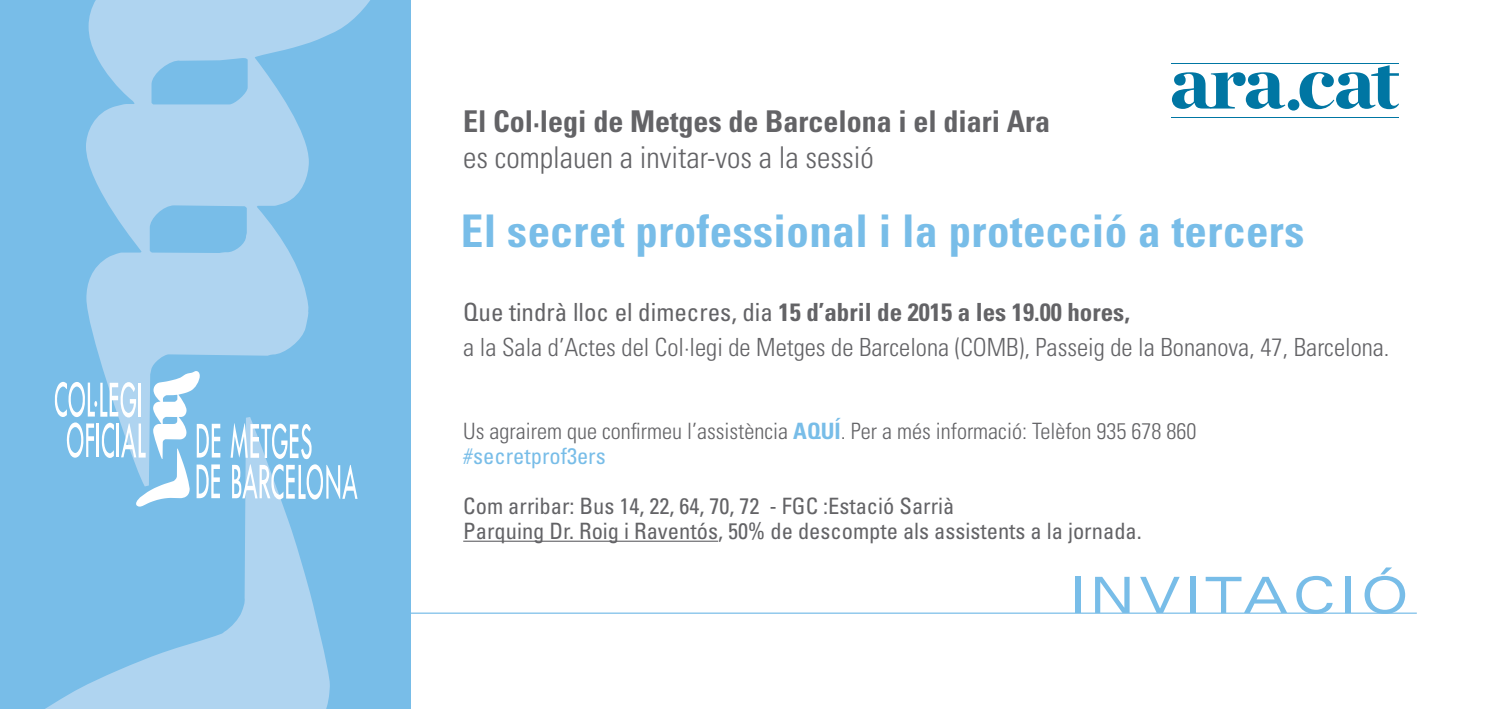
<style>
.page{position:relative;width:1489px;height:709px;background:#fff}
.page>*{position:absolute;margin:0;border:0;box-sizing:border-box;transform-origin:0 0}
.t1{font:expanded 50px "Univers";letter-spacing:.1em;color:#78bde8}
.t2{font:700 condensed 45px "Univers";letter-spacing:.01em;color:#78bde8}
.t3{font:700 condensed 30px "Univers";color:#636366}
.t4{font:300 condensed 30px "Univers";color:#636366}
.t5{font:300 condensed 25px "Univers";color:#636366}
.t6{font:700 condensed 25px "Univers";color:#636366}
.t7{font:condensed 22.5px "Univers";color:#636366}
.t8{font:300 condensed 22.5px "Univers";color:#636366}
.t9{font:condensed 22.5px "Univers";color:#78bde8}
.s1{font-weight:400}
.s2{font-weight:700;color:#78bde8}
</style>
<div class="page">
<hr style="left:159px;top:612px;width:1257px;height:1px;background:#78bde8">
<div style="left:0;top:0;width:410px;height:709px;background:#78bde8"></div>
<svg style="left:45px;top:499px;width:285px;height:210px"></svg>
<svg style="left:86px;top:0;width:284px;height:458px;fill:#afd4f0"></svg>
<svg style="left:230px;top:423px;width:127px;height:76px"></svg>
<svg style="left:55px;top:371px;width:165px;height:135px"></svg>
<hr style="left:463px;top:540px;width:255px;height:2px;background:#636366">
<hr style="left:1171px;top:63px;width:227px;height:1px;background:#0076a3">
<hr style="left:1171px;top:117px;width:227px;height:1px;background:#0076a3">
<div style="left:1287px;top:99px;width:12px;height:12px;background:#0076a3;border-radius:50%"></div>
<svg style="left:1171px;top:72px;width:114px;height:37px"></svg>
<svg style="left:1299px;top:65px;width:99px;height:44px"></svg>
<p class="t3" style="left:463px;top:102px;width:588px">El Col·legi de Metges de Barcelona i el diari Ara</p>
<p class="t4" style="left:463px;top:139px;width:412px">es complauen a invitar-vos a la sessió</p>
<p class="t2" style="left:461px;top:204px;width:845px">El secret professional i la protecció a tercers</p>
<p class="t6" style="left:463px;top:297px;width:668px"><span class="s1">Que tindrà lloc el dimecres, dia</span> 15 d’abril de 2015 a les 19.00 hores,</p>
<p class="t5" style="left:463px;top:332px;width:927px">a la Sala d’Actes del Col·legi de Metges de Barcelona (COMB), Passeig de la Bonanova, 47, Barcelona.</p>
<p class="t8" style="left:463px;top:417px;width:734px">Us agrairem que confirmeu l’assistència <span class="s2">AQUÍ</span>. Per a més informació: Telèfon 935 678 860</p>
<p class="t9" style="left:463px;top:441px;width:144px">#secretprof3ers</p>
<p class="t7" style="left:463px;top:491px;width:492px">Com arribar: Bus 14, 22, 64, 70, 72 - FGC :Estació Sarrià</p>
<p class="t7" style="left:463px;top:516px;width:680px">Parquing Dr. Roig i Raventós, 50% de descompte als assistents a la jornada.</p>
<p class="t1" style="left:1070px;top:565px;width:340px">INVITACIÓ</p>
</div>
